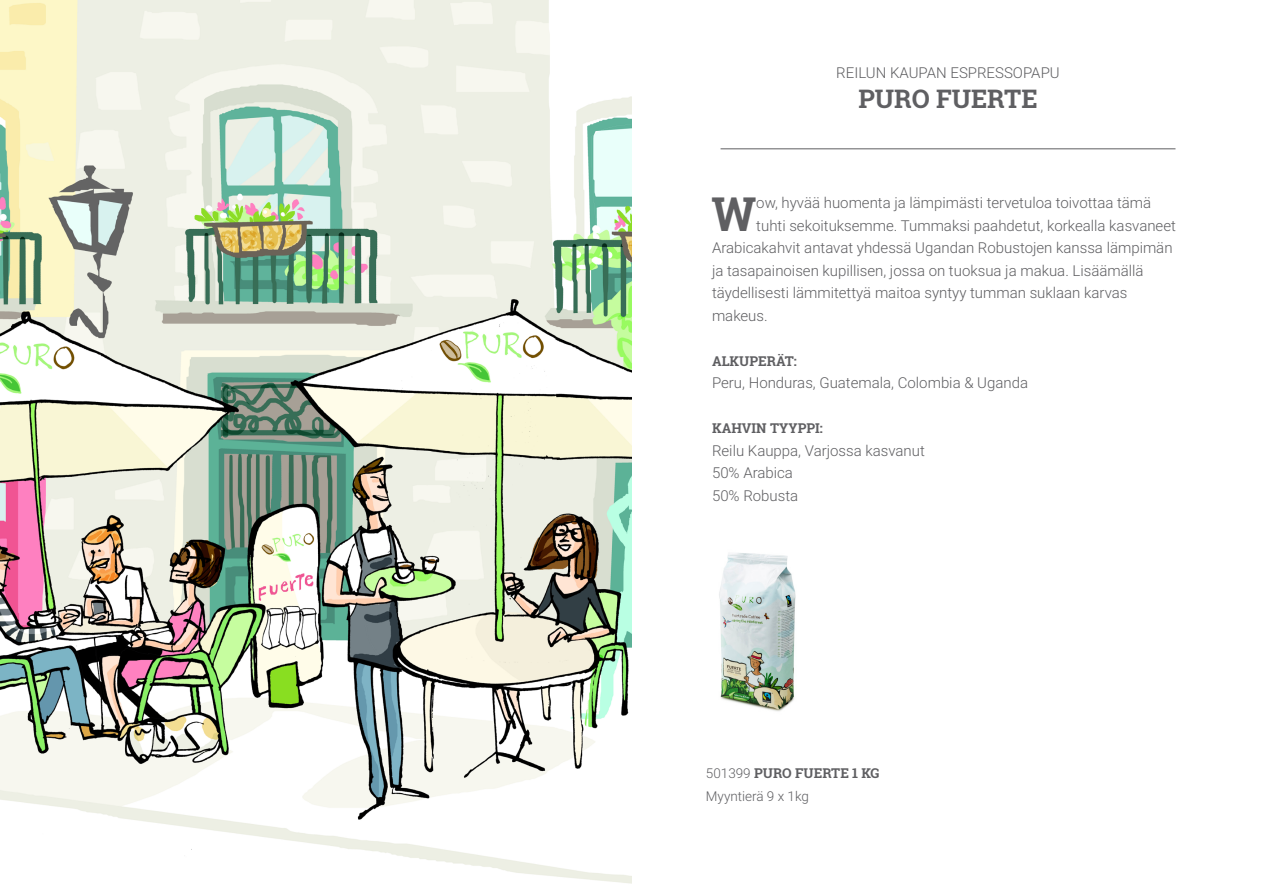
<style>
.page{position:relative;width:1263px;height:893px;background:#fff}
.page>*{position:absolute;margin:0;border:0;box-sizing:border-box;transform-origin:0 0}
.t1{font:700 46.65px "Roboto Slab";color:#5f5f62}
.t2{font:700 25.5px "Roboto Slab";color:#5f5f62}
.t3{font:300 15px "Roboto";color:#5f5f62}
.t4{font:700 13.5px "Roboto Slab";color:#5f5f62}
.t5{font:300 13.5px "Roboto";color:#5f5f62}
.s1{font-family:"Roboto";font-weight:300}
</style>
<div class="page">
<img style="left:0;top:0;width:631px;height:884px">
<hr style="left:720px;top:148px;width:455px;height:1px;background:#5f5f62">
<img style="left:719px;top:553px;width:77px;height:158px">
<p class="t3" style="left:836px;top:62px;width:225px">REILUN KAUPAN ESPRESSOPAPU</p>
<p class="t2" style="left:858px;top:82px;width:181px">PURO FUERTE</p>
<p class="t1" style="left:711px;top:182px;width:46px">W</p>
<p class="t3" style="left:756px;top:192px;width:396px">ow, hyvää huomenta ja lämpimästi tervetuloa toivottaa tämä</p>
<p class="t3" style="left:756px;top:215px;width:421px">tuhti sekoituksemme. Tummaksi paahdetut, korkealla kasvaneet</p>
<p class="t3" style="left:712px;top:237px;width:462px">Arabicakahvit antavat yhdessä Ugandan Robustojen kanssa lämpimän</p>
<p class="t3" style="left:712px;top:260px;width:433px">ja tasapainoisen kupillisen, jossa on tuoksua ja makua. Lisäämällä</p>
<p class="t3" style="left:712px;top:282px;width:417px">täydellisesti lämmitettyä maitoa syntyy tumman suklaan karvas</p>
<p class="t3" style="left:712px;top:305px;width:57px">makeus.</p>
<p class="t4" style="left:712px;top:351px;width:86px">ALKUPERÄT:</p>
<p class="t3" style="left:712px;top:372px;width:318px">Peru, Honduras, Guatemala, Colombia &amp; Uganda</p>
<p class="t4" style="left:712px;top:419px;width:112px">KAHVIN TYYPPI:</p>
<p class="t3" style="left:712px;top:440px;width:214px">Reilu Kauppa, Varjossa kasvanut</p>
<p class="t3" style="left:712px;top:462px;width:82px">50% Arabica</p>
<p class="t3" style="left:712px;top:485px;width:88px">50% Robusta</p>
<p class="t4" style="left:706px;top:764px;width:175px"><span class="s1">501399</span> PURO FUERTE 1 KG</p>
<p class="t5" style="left:706px;top:786px;width:105px">Myyntierä 9 x 1kg</p>
</div>
